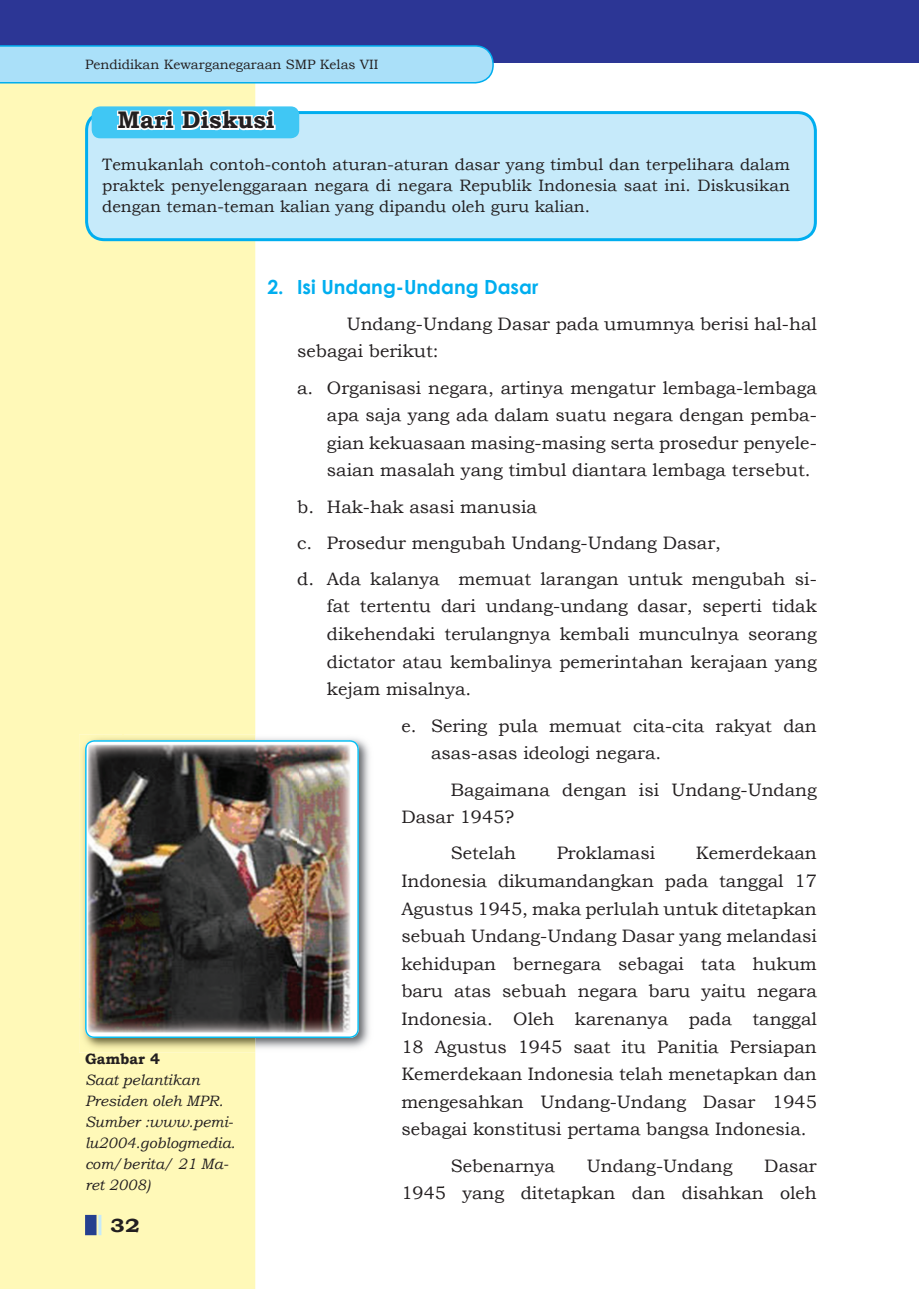
<style>
.page{position:relative;width:919px;height:1289px;background:#fff}
.page>*{position:absolute;margin:0;border:0;box-sizing:border-box;transform-origin:0 0}
.t1{font:700 24px "Bookman Old Style";color:#231f20}
.t2{font:700 19.5px "Century Gothic";color:#00aeef}
.t3{font:700 19.05px "Bookman Old Style";color:#231f20;scale:1.18 1}
.t4{font:18px/27.6px "Bookman Old Style";color:#231f20}
.t5{font:16.5px/21px "Bookman Old Style";color:#231f20;text-align:justify}
.t6{font:italic 15px/21px "Bookman Old Style";color:#231f20}
.t7{font:700 15px "Bookman Old Style";color:#231f20}
.t8{font:13.5px "Bookman Old Style";color:#231f20}
</style>
<div class="page">
<div style="left:0;top:83px;width:255px;height:1205px;background:#fff9b8"></div>
<div style="left:87px;top:1216px;width:8px;height:17px;background:#25408f"></div>
<div style="left:85px;top:1214px;width:11px;height:21px;border:3px solid #25408f"></div>
<hr style="left:98px;top:1214px;width:3px;height:21px;background:#c6eafa">
<div style="left:0;top:0;width:918px;height:62px;background:#2c3695"></div>
<svg style="left:0;top:45px;width:494px;height:38px;background:#9ddbf7"></svg>
<div style="left:87px;top:113px;width:728px;height:127px;background:#c6eafa;border-radius:18px"></div>
<div style="left:85px;top:111px;width:731px;height:130px;border:3px solid #00aeef;border-radius:18px"></div>
<div style="left:92px;top:106px;width:207px;height:32px;background:#40c7f4;border-radius:9px"></div>
<svg style="left:115px;top:94px;width:162px;height:37px"></svg>
<img style="left:255px;top:734px;width:115px;height:318px">
<img style="left:79px;top:999px;width:176px;height:53px">
<img style="left:79px;top:734px;width:44px;height:265px">
<img style="left:123px;top:734px;width:132px;height:6px">
<svg style="left:85px;top:740px;width:274px;height:298px"></svg>
<img style="left:88px;top:744px;width:262px;height:288px">
<p class="t8" style="left:85px;top:55px;width:295px">Pendidikan Kewarganegaraan SMP Kelas VII</p>
<h1 class="t1" style="left:117px;top:103px;width:158px">Mari Diskusi</h1>
<p class="t5" style="left:102px;top:153px;width:689px">Temukanlah contoh-contoh aturan-aturan dasar yang timbul dan terpelihara dalam praktek penyelenggaraan negara di negara Republik Indonesia saat ini. Diskusikan dengan teman-teman kalian yang dipandu oleh guru kalian.</p>
<p class="t7" style="left:85px;top:1047px;width:76px">Gambar 4</p>
<p class="t6" style="left:85px;top:1068px;width:152px">Saat pelantikan<br>Presiden oleh MPR.<br>Sumber :www.pemi&shy;lu2004.goblogmedia. com/berita/ 21 Ma&shy;ret 2008)</p>
<p class="t3" style="left:110px;top:1211px;width:27px">32</p>
<p class="t2" style="left:267px;top:272px;width:272px">2. Isi Undang-Undang Dasar</p>
<p class="t4" style="left:297px;top:310px;width:521px;text-indent:50px">Undang-Undang Dasar pada umumnya berisi hal-hal sebagai berikut:</p>
<p class="t4" style="left:327px;top:374px;width:491px;text-align:justify;text-indent:-30px">a. Organisasi negara, artinya mengatur lembaga-lembaga apa saja yang ada dalam suatu negara dengan pemba&shy;gian kekuasaan masing-masing serta prosedur penyele&shy;saian masalah yang timbul diantara lembaga tersebut.</p>
<p class="t4" style="left:297px;top:488px;width:521px;line-height:36.2px">b. Hak-hak asasi manusia<br>c. Prosedur mengubah Undang-Undang Dasar,<br>d. Ada kalanya memuat larangan untuk mengubah si-</p>
<p class="t4" style="left:327px;top:592px;width:491px;text-align:justify">fat tertentu dari undang-undang dasar, seperti tidak dikehendaki terulangnya kembali munculnya seorang dictator atau kembalinya pemerintahan kerajaan yang kejam misalnya.</p>
<p class="t4" style="left:431px;top:712px;width:387px;text-indent:-30px">e. Sering pula memuat cita-cita rakyat dan asas-asas ideologi negara.</p>
<p class="t4" style="left:401px;top:775px;width:417px;text-indent:50px">Bagaimana dengan isi Undang-Undang<br>Dasar 1945?</p>
<p class="t4" style="left:451px;top:839px;width:67px">Setelah</p>
<p class="t4" style="left:556px;top:839px;width:100px">Proklamasi</p>
<p class="t4" style="left:401px;top:839px;width:417px;text-align:justify;text-indent:294px">Kemerdekaan Indonesia dikumandangkan pada tanggal 17<br>Agustus 1945, maka perlulah untuk ditetapkan sebuah Undang-Undang Dasar yang melandasi kehidupan bernegara sebagai tata hukum baru atas sebuah negara baru yaitu negara Indonesia. Oleh karenanya pada tanggal 18 Agustus 1945 saat itu Panitia Persiapan Kemerdekaan Indonesia telah menetapkan dan mengesahkan Undang-Undang Dasar 1945 sebagai konstitusi pertama bangsa Indonesia.</p>
<p class="t4" style="left:451px;top:1151px;width:106px">Sebenarnya</p>
<p class="t4" style="left:587px;top:1151px;width:147px">Undang-Undang</p>
<p class="t4" style="left:401px;top:1151px;width:417px;text-align:right">Dasar<br>1945 yang ditetapkan dan disahkan oleh</p>
</div>
